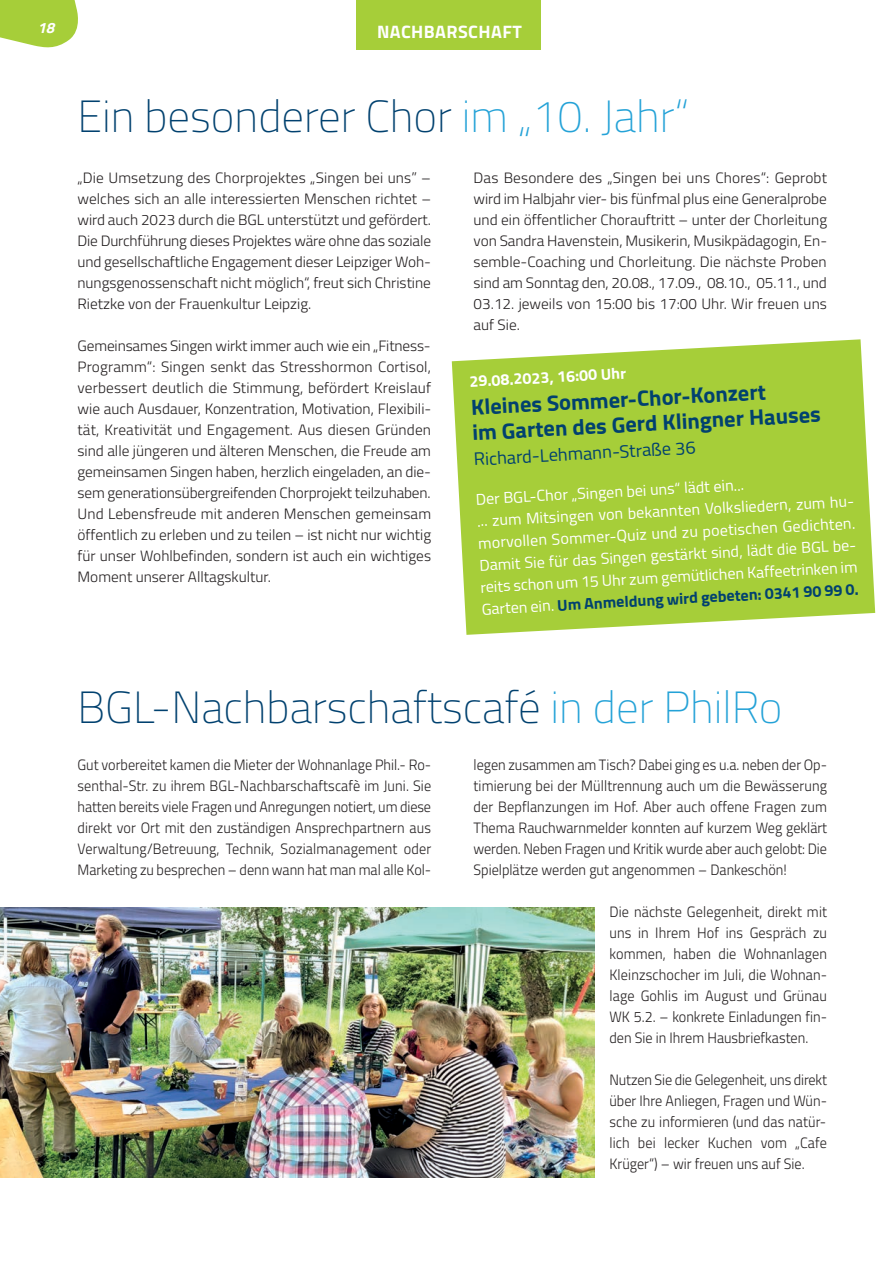
<style>
.page{position:relative;width:893px;height:1263px;background:#fff}
.page>*{position:absolute;margin:0;border:0;box-sizing:border-box;transform-origin:0 0}
.t1{font:200 45px "Titillium Web";color:#01416f}
.t2{font:700 22.05px/25.2px "Titillium Web";color:#01416f}
.t3{font:18px "Titillium Web";color:#01416f}
.t4{font:700 18px "Titillium Web";letter-spacing:.025em;color:#fff}
.t5{font:15.75px/22px "Titillium Web";color:#fff}
.t6{font:700 15.75px "Titillium Web";color:#fff}
.t7{font:300 15px/21px "Titillium Web";color:#231f20;text-align:justify}
.t8{font:300 15px/21px "Titillium Web";color:#231f20;text-align:justify;scale:.95 1}
.t9{font:italic 700 15px "Titillium Web";color:#fff}
.s1{color:#24a2d7}
.s2{font-weight:700;color:#01416f}
</style>
<div class="page">
<div style="left:356px;top:0;width:185px;height:50px;background:#a6ce39"></div>
<svg style="left:0;top:0;width:78px;height:47px;background:#afd34d"></svg>
<svg style="left:452px;top:339px;width:423px;height:296px;background:#afd34d"></svg>
<img style="left:0;top:908px;width:594px;height:270px">
<p class="t9" style="left:37px;top:16px;width:18px">18</p>
<p class="t4" style="left:377px;top:18px;width:146px">NACHBARSCHAFT</p>
<h1 class="t1" style="left:77px;top:84px;width:613px">Ein besonderer Chor <span class="s1">im „10. Jahr“</span></h1>
<p class="t7" style="left:78px;top:166px;width:355px">„Die Umsetzung des Chorprojektes „Singen bei uns” – welches sich an alle interessierten Menschen richtet – wird auch 2023 durch die BGL unterstützt und gefördert.<br>Die Durchführung dieses Projektes wäre ohne das soziale und gesellschaftliche Engagement dieser Leipziger Woh&shy;nungsgenossenschaft nicht möglich“, freut sich Christine Rietzke von der Frauenkultur Leipzig.</p>
<p class="t7" style="left:78px;top:334px;width:355px">Gemeinsames Singen wirkt immer auch wie ein „Fitness-Programm“: Singen senkt das Stresshormon Cortisol, verbessert deutlich die Stimmung, befördert Kreislauf wie auch Ausdauer, Konzentration, Motivation, Flexibili&shy;tät, Kreativität und Engagement. Aus diesen Gründen sind alle jüngeren und älteren Menschen, die Freude am gemeinsamen Singen haben, herzlich eingeladen, an die&shy;sem generationsübergreifenden Chorprojekt teilzuhaben.<br>Und Lebensfreude mit anderen Menschen gemeinsam öffentlich zu erleben und zu teilen – ist nicht nur wichtig für unser Wohlbefinden, sondern ist auch ein wichtiges Moment unserer Alltagskultur.</p>
<p class="t7" style="left:473px;top:166px;width:355px">Das Besondere des „Singen bei uns Chores“: Geprobt wird im Halbjahr vier- bis fünfmal plus eine Generalprobe und ein öffentlicher Chorauftritt – unter der Chorleitung von Sandra Havenstein, Musikerin, Musikpädagogin, En&shy;semble-Coaching und Chorleitung. Die nächste Proben sind am Sonntag den, 20.08., 17.09., 08.10., 05.11., und 03.12. jeweils von 15:00 bis 17:00 Uhr. Wir freuen uns auf Sie.</p>
<p class="t6" style="left:469px;top:369px;width:158px;rotate:-3deg">29.08.2023, 16:00 Uhr</p>
<h2 class="t2" style="left:470px;top:393px;width:350px;rotate:-3deg">Kleines Sommer-Chor-Konzert<br>im Garten des Gerd Klingner Hauses</h2>
<p class="t3" style="left:473px;top:446px;width:224px;rotate:-3deg">Richard-Lehmann-Straße 36</p>
<p class="t5" style="left:475px;top:487px;width:380px;rotate:-3deg">Der BGL-Chor „Singen bei uns“ lädt ein...<br>... zum Mitsingen von bekannten Volksliedern, zum hu&shy;morvollen Sommer-Quiz und zu poetischen Gedichten.<br>Damit Sie für das Singen gestärkt sind, lädt die BGL be&shy;reits schon um 15 Uhr zum gemütlichen Kaffeetrinken im Garten ein. <span class="s2">Um Anmeldung wird gebeten: 0341 90 99 0.</span></p>
<h1 class="t1" style="left:77px;top:675px;width:707px">BGL-Nachbarschaftscafé <span class="s1">in der PhilRo</span></h1>
<p class="t8" style="left:78px;top:753px;width:374px">Gut vorbereitet kamen die Mieter der Wohnanlage Phil.- Ro&shy;senthal-Str. zu ihrem BGL-Nachbarschaftscafè im Juni. Sie hatten bereits viele Fragen und Anregungen notiert, um diese direkt vor Ort mit den zuständigen Ansprechpartnern aus Verwaltung/Betreuung, Technik, Sozialmanagement oder Marketing zu besprechen – denn wann hat man mal alle Kol-</p>
<p class="t8" style="left:474px;top:753px;width:374px">legen zusammen am Tisch? Dabei ging es u.a. neben der Op&shy;timierung bei der Mülltrennung auch um die Bewässerung der Bepflanzungen im Hof. Aber auch offene Fragen zum Thema Rauchwarnmelder konnten auf kurzem Weg geklärt werden. Neben Fragen und Kritik wurde aber auch gelobt: Die Spielplätze werden gut angenommen – Dankeschön!</p>
<p class="t8" style="left:609px;top:900px;width:231px">Die nächste Gelegenheit, direkt mit uns in Ihrem Hof ins Gespräch zu kommen, haben die Wohnanlagen Kleinzschocher im Juli, die Wohnan&shy;lage Gohlis im August und Grünau WK 5.2. – konkrete Einladungen fin&shy;den Sie in Ihrem Hausbriefkasten.</p>
<p class="t8" style="left:609px;top:1068px;width:231px">Nutzen Sie die Gelegenheit, uns direkt über Ihre Anliegen, Fragen und Wün&shy;sche zu informieren (und das natür&shy;lich bei lecker Kuchen vom „Cafe Krüger“) – wir freuen uns auf Sie.</p>
</div>
